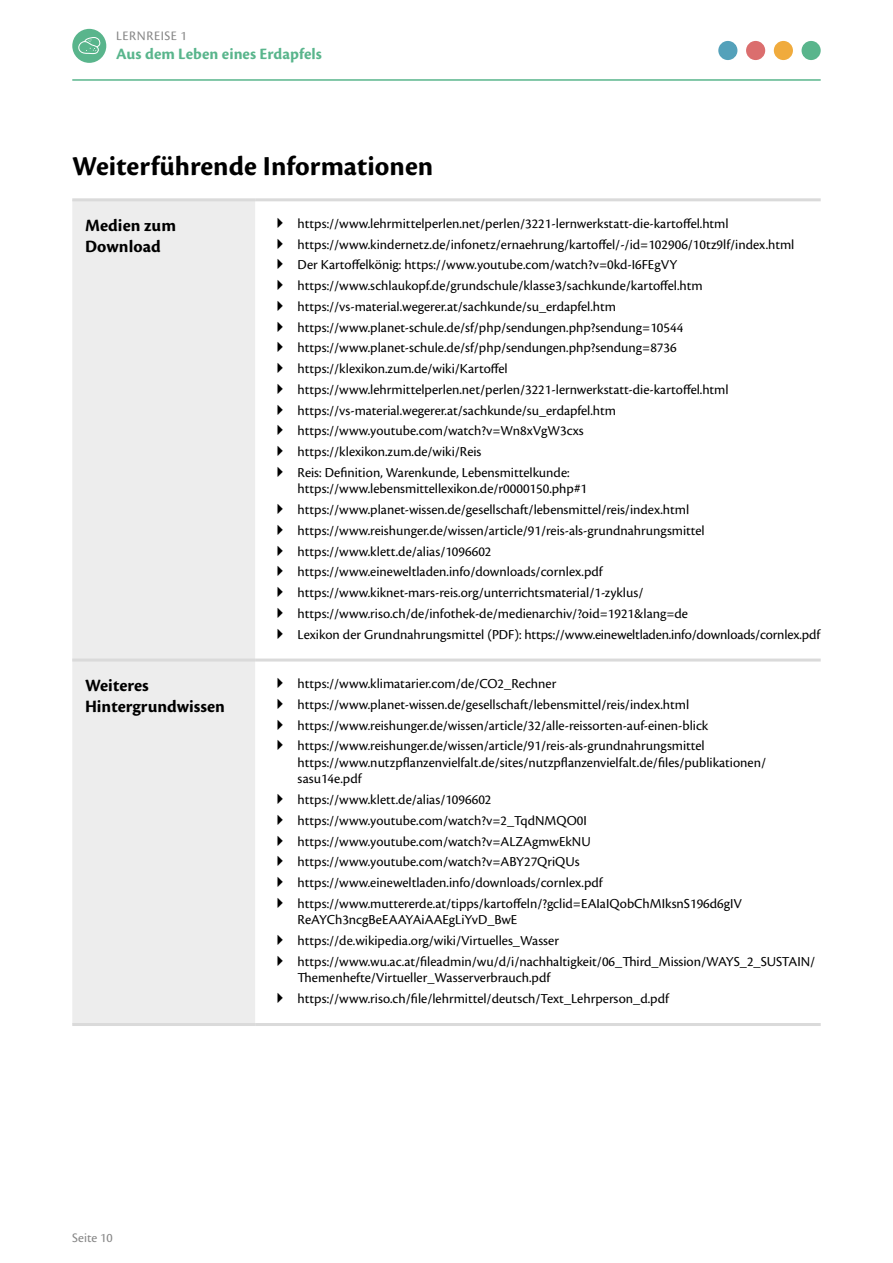
<style>
.page{position:relative;width:893px;height:1263px;background:#fff}
.page>*{position:absolute;margin:0;border:0;box-sizing:border-box;transform-origin:0 0}
.t1{font:700 28.5px "Cronos Pro";color:#000}
.t2{font:700 18px/21px "Cronos Pro";color:#000}
.t3{font:700 16.5px "Cronos Pro";color:#59b58c}
.t4{font:14.25px/20.7px "Cronos Pro";color:#000}
.t5{font:13.5px "Cronos Pro";color:#878787}
</style>
<div class="page">
<hr style="left:72px;top:79px;width:749px;height:2px;background:#59b58c">
<div style="left:801px;top:41px;width:20px;height:19px;background:#59b58c;border-radius:50%"></div>
<div style="left:774px;top:41px;width:19px;height:19px;background:#f0ab3d;border-radius:50%"></div>
<div style="left:746px;top:41px;width:19px;height:19px;background:#db6e6e;border-radius:50%"></div>
<div style="left:718px;top:41px;width:19px;height:19px;background:#54a1ba;border-radius:50%"></div>
<div style="left:72px;top:29px;width:34px;height:34px;background:#59b58c;border-radius:50%"></div>
<svg style="left:78px;top:37px;width:22px;height:17px"></svg>
<div style="left:72px;top:201px;width:183px;height:822px;background:#ededed"></div>
<hr style="left:72px;top:198px;width:183px;height:3px;background:#dadada">
<hr style="left:255px;top:198px;width:566px;height:3px;background:#dadada">
<hr style="left:72px;top:658px;width:183px;height:3px;background:#dadada">
<hr style="left:255px;top:658px;width:566px;height:3px;background:#dadada">
<hr style="left:72px;top:1023px;width:183px;height:3px;background:#dadada">
<hr style="left:255px;top:1023px;width:566px;height:3px;background:#dadada">
<p class="t5" style="left:116px;top:28px;width:38px">Lernreise</p>
<p class="t5" style="left:181px;top:28px;width:8px">1</p>
<p class="t3" style="left:116px;top:45px;width:207px">Aus dem Leben eines Erdapfels</p>
<h1 class="t1" style="left:72px;top:150px;width:362px">Weiterführende Informationen</h1>
<p class="t2" style="left:85px;top:215px;width:92px">Medien zum<br>Download</p>
<p class="t4" style="left:298px;top:213px;width:498px">https://www.lehrmittelperlen.net/perlen/3221-lernwerkstatt-die-kartoffel.html https://www.kindernetz.de/infonetz/ernaehrung/kartoffel/-/id=102906/10tz9lf/index.html Der Kartoffelkönig: https://www.youtube.com/watch?v=0kd-I6FEgVY https://www.schlaukopf.de/grundschule/klasse3/sachkunde/kartoffel.htm https://vs-material.wegerer.at/sachkunde/su_erdapfel.htm https://www.planet-schule.de/sf/php/sendungen.php?sendung=10544 https://www.planet-schule.de/sf/php/sendungen.php?sendung=8736 https://klexikon.zum.de/wiki/Kartoffel https://www.lehrmittelperlen.net/perlen/3221-lernwerkstatt-die-kartoffel.html https://vs-material.wegerer.at/sachkunde/su_erdapfel.htm https://www.youtube.com/watch?v=Wn8xVgW3cxs<br>https://klexikon.zum.de/wiki/Reis<br>Reis: Definition, Warenkunde, Lebensmittelkunde:</p>
<p class="t4" style="left:298px;top:479px;width:524px">https://www.lebensmittellexikon.de/r0000150.php#1 https://www.planet-wissen.de/gesellschaft/lebensmittel/reis/index.html https://www.reishunger.de/wissen/article/91/reis-als-grundnahrungsmittel https://www.klett.de/alias/1096602<br>https://www.eineweltladen.info/downloads/cornlex.pdf https://www.kiknet-mars-reis.org/unterrichtsmaterial/1-zyklus/ https://www.riso.ch/de/infothek-de/medienarchiv/?oid=1921&amp;lang=de<br>Lexikon der Grundnahrungsmittel (PDF): https://www.eineweltladen.info/downloads/cornlex.pdf</p>
<p class="t2" style="left:85px;top:675px;width:142px">Weiteres<br>Hintergrundwissen</p>
<p class="t4" style="left:298px;top:673px;width:412px">https://www.klimatarier.com/de/CO2_Rechner https://www.planet-wissen.de/gesellschaft/lebensmittel/reis/index.html https://www.reishunger.de/wissen/article/32/alle-reissorten-auf-einen-blick https://www.reishunger.de/wissen/article/91/reis-als-grundnahrungsmittel</p>
<p class="t4" style="left:298px;top:754px;width:470px;line-height:16.5px">https://www.nutzpflanzenvielfalt.de/sites/nutzpflanzenvielfalt.de/files/publikationen/ sasu14e.pdf</p>
<p class="t4" style="left:298px;top:789px;width:446px">https://www.klett.de/alias/1096602 https://www.youtube.com/watch?v=2_TqdNMQO0I https://www.youtube.com/watch?v=ALZAgmwEkNU https://www.youtube.com/watch?v=ABY27QriQUs https://www.eineweltladen.info/downloads/cornlex.pdf https://www.muttererde.at/tipps/kartoffeln/?gclid=EAIaIQobChMIksnS196d6gIV</p>
<p class="t4" style="left:298px;top:910px;width:519px">ReAYCh3ncgBeEAAYAiAAEgLiYvD_BwE<br>https://de.wikipedia.org/wiki/Virtuelles_Wasser https://www.wu.ac.at/fileadmin/wu/d/i/nachhaltigkeit/06_Third_Mission/WAYS_2_SUSTAIN/</p>
<p class="t4" style="left:298px;top:968px;width:373px">Themenhefte/Virtueller_Wasserverbrauch.pdf https://www.riso.ch/file/lehrmittel/deutsch/Text_Lehrperson_d.pdf</p>
<p class="t5" style="left:72px;top:1230px;width:42px">Seite 10</p>
</div>
